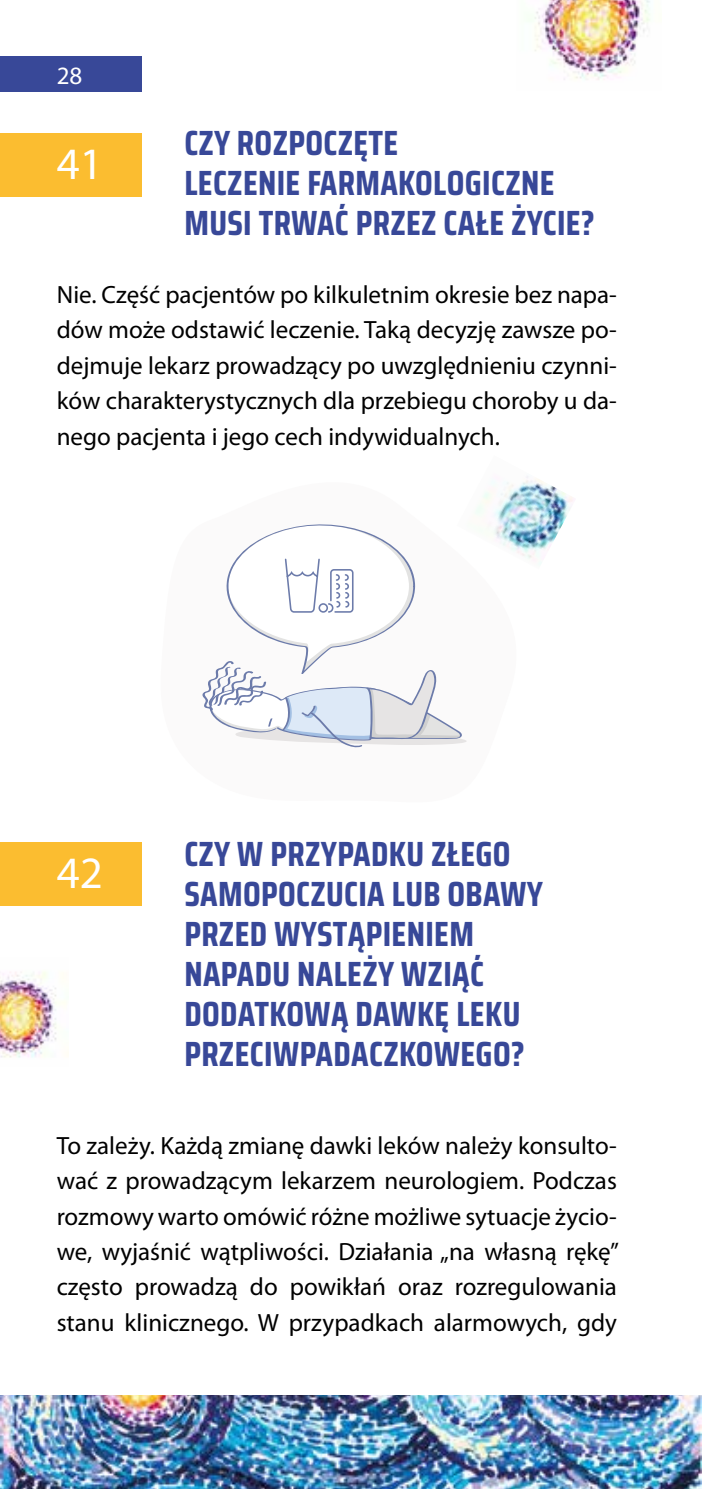
<style>
.page{position:relative;width:702px;height:1489px;background:#fff}
.page>*{position:absolute;margin:0;border:0;box-sizing:border-box;transform-origin:0 0}
.t1{font:45px "Myriad Pro";color:#fff}
.t2{font:700 35px/40px "Saira Condensed";letter-spacing:.01em;color:#384898}
.t3{font:25px/35.5px "Myriad Pro";color:#000;text-align:justify}
.t4{font:25px "Myriad Pro";color:#fff}
</style>
<div class="page">
<div style="left:0;top:57px;width:142px;height:35px;background:#384898"></div>
<img style="left:0;top:1395px;width:702px;height:93px">
<svg style="left:202px;top:524px;width:265px;height:224px"></svg>
<div style="left:0;top:133px;width:142px;height:64px;background:#fbbd30"></div>
<div style="left:0;top:841px;width:142px;height:64px;background:#fbbd30"></div>
<img style="left:528px;top:0;width:122px;height:80px">
<img style="left:0;top:971px;width:66px;height:87px">
<img style="left:456px;top:476px;width:118px;height:93px">
<p class="t4" style="left:57px;top:60px;width:27px">28</p>
<h1 class="t1" style="left:57px;top:136px;width:48px">41</h1>
<h2 class="t2" style="left:184px;top:122px;width:412px">CZY ROZPOCZĘTE<br>LECZENIE FARMAKOLOGICZNE<br>MUSI TRWAĆ PRZEZ CAŁE ŻYCIE?</h2>
<p class="t3" style="left:57px;top:276px;width:561px">Nie. Część pacjentów po kilkuletnim okresie bez napa&shy;dów może odstawić leczenie. Taką decyzję zawsze po&shy;dejmuje lekarz prowadzący po uwzględnieniu czynni&shy;ków charakterystycznych dla przebiegu choroby u da&shy;nego pacjenta i jego cech indywidualnych.</p>
<h1 class="t1" style="left:57px;top:845px;width:48px">42</h1>
<h2 class="t2" style="left:184px;top:833px;width:360px">CZY W PRZYPADKU ZŁEGO<br>SAMOPOCZUCIA LUB OBAWY<br>PRZED WYSTĄPIENIEM<br>NAPADU NALEŻY WZIĄĆ<br>DODATKOWĄ DAWKĘ LEKU<br>PRZECIWPADACZKOWEGO?</h2>
<p class="t3" style="left:57px;top:1126px;width:564px">To zależy. Każdą zmianę dawki leków należy konsulto&shy;wać z prowadzącym lekarzem neurologiem. Podczas rozmowy warto omówić różne możliwe sytuacje życio&shy;we, wyjaśnić wątpliwości. Działania „na własną rękę” często prowadzą do powikłań oraz rozregulowania stanu klinicznego. W przypadkach alarmowych, gdy</p>
</div>
